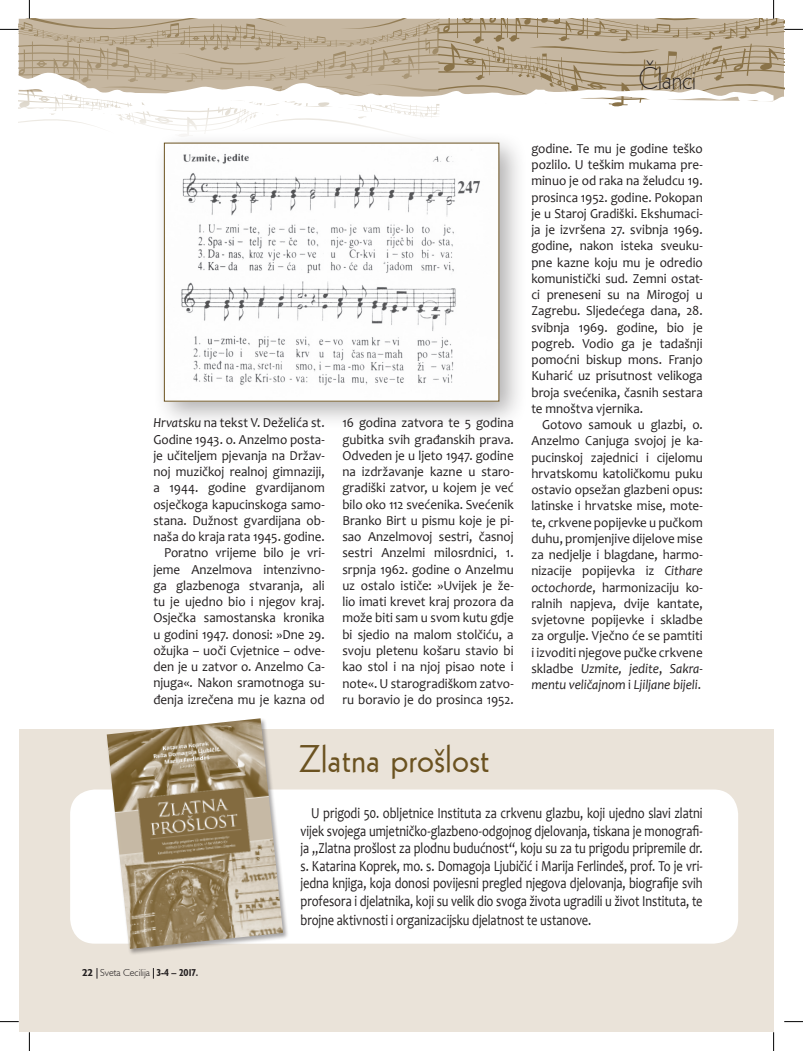
<style>
.page{position:relative;width:803px;height:1051px;background:#fff}
.page>*{position:absolute;margin:0;border:0;box-sizing:border-box;transform-origin:0 0}
.t1{font:37.5px "Geometric 231 BT Roman C";color:#6b5220}
.t2{font:30px "Geometric 231 BT Light C";letter-spacing:-.015em;color:#231f20;scale:.95 1}
.t3{font:15.25px/17.5px "Candara";letter-spacing:-.005em;color:#231f20;text-align:justify;scale:.82 1}
.t4{font:13.75px/16.2px "Candara";color:#231f20;text-align:justify;scale:.95 1}
.t5{font:300 10px "Humanist 521 BT";color:#231f20}
.s1{font-style:italic}
.s2{font-weight:700}
.s3{font-weight:700;font-stretch:condensed}
</style>
<div class="page">
<div style="left:19px;top:729px;width:754px;height:303px;background:#eae3d9"></div>
<svg style="left:19px;top:120px;width:370px;height:12px"></svg>
<div style="left:153px;top:132px;width:375px;height:298px;background:#231f20;opacity:.35"></div>
<img style="left:166px;top:145px;width:331px;height:254px">
<div style="left:70px;top:789px;width:668px;height:155px;background:#fff;border-radius:25px"></div>
<div style="left:106px;top:717px;width:183px;height:238px;background:#231f20;opacity:.4"></div>
<img style="left:107px;top:718px;width:176px;height:231px">
<svg style="left:0;top:1021px;width:19px;height:1px"></svg>
<svg style="left:784px;top:1021px;width:19px;height:1px"></svg>
<svg style="left:29px;top:1032px;width:1px;height:19px"></svg>
<svg style="left:0;top:0;width:803px;height:120px"></svg>
<svg style="left:773px;top:1032px;width:1px;height:19px"></svg>
<h2 class="t2" style="left:639px;top:60px;width:62px">Članci</h2>
<p class="t4" style="left:153px;top:415px;width:182px;text-align:right"><span class="s1">Hrvatsku</span> na tekst V. Deželića st.<br>Godine 1943. o. Anzelmo posta&shy;je učiteljem pjevanja na Držav&shy;noj muzičkoj realnoj gimnaziji, a 1944. godine gvardijanom osječkoga kapucinskoga samo&shy;stana. Dužnost gvardijana ob&shy;naša do kraja rata 1945. godine.<br>Poratno vrijeme bilo je vri&shy;jeme Anzelmova intenzivno&shy;ga glazbenoga stvaranja, ali tu je ujedno bio i njegov kraj.<br>Osječka samostanska kronika u godini 1947. donosi: »Dne 29. ožujka – uoči Cvjetnice – odve&shy;den je u zatvor o. Anzelmo Ca&shy;njuga«. Nakon sramotnoga su&shy;đenja izrečena mu je kazna od</p>
<p class="t4" style="left:342px;top:415px;width:182px">16 godina zatvora te 5 godina gubitka svih građanskih prava.<br>Odveden je u ljeto 1947. godine na izdržavanje kazne u staro&shy;gradiški zatvor, u kojem je već bilo oko 112 svećenika. Svećenik Branko Birt u pismu koje je pi&shy;sao Anzelmovoj sestri, časnoj sestri Anzelmi milosrdnici, 1. srpnja 1962. godine o Anzelmu uz ostalo ističe: »Uvijek je že&shy;lio imati krevet kraj prozora da može biti sam u svom kutu gdje bi sjedio na malom stolčiću, a svoju pletenu košaru stavio bi kao stol i na njoj pisao note i note«. U starogradiškom zatvo&shy;ru boravio je do prosinca 1952.</p>
<h1 class="t1" style="left:299px;top:734px;width:192px">Zlatna prošlost</h1>
<p class="t4" style="left:531px;top:140px;width:182px">godine. Te mu je godine teško pozlilo. U teškim mukama pre&shy;minuo je od raka na želudcu 19. prosinca 1952. godine. Pokopan je u Staroj Gradiški. Ekshumaci&shy;ja je izvršena 27. svibnja 1969. godine, nakon isteka sveuku&shy;pne kazne koju mu je odredio komunistički sud. Zemni ostat&shy;ci preneseni su na Mirogoj u Zagrebu. Sljedećega dana, 28. svibnja 1969. godine, bio je pogreb. Vodio ga je tadašnji pomoćni biskup mons. Franjo Kuharić uz prisutnost velikoga broja svećenika, časnih sestara te mnoštva vjernika.</p>
<p class="t4" style="left:531px;top:416px;width:182px;text-indent:11px">Gotovo samouk u glazbi, o.<br>Anzelmo Canjuga svojoj je ka&shy;pucinskoj zajednici i cijelomu hrvatskomu katoličkomu puku ostavio opsežan glazbeni opus: latinske i hrvatske mise, mote&shy;te, crkvene popijevke u pučkom duhu, promjenjive dijelove mise za nedjelje i blagdane, harmo&shy;nizacije popijevka iz <span class="s1">Cithare octochorde</span>, harmonizaciju ko&shy;ralnih napjeva, dvije kantate, svjetovne popijevke i skladbe za orgulje. Vječno će se pamtiti i izvoditi njegove pučke crkvene skladbe <span class="s1">Uzmite, jedite</span>, <span class="s1">Sakra&shy;mentu veličajnom</span> i <span class="s1">Ljiljane bijeli</span>.</p>
<p class="t5" style="left:82px;top:966px;width:118px"><span class="s2">22</span> Sveta Cecilija <span class="s3">3-4 – 2017.</span></p>
<p class="t3" style="left:300px;top:804px;width:492px;text-indent:11px">U prigodi 50. obljetnice Instituta za crkvenu glazbu, koji ujedno slavi zlatni vijek svojega umjetničko-glazbeno-odgojnog djelovanja, tiskana je monografi&shy;ja „Zlatna prošlost za plodnu budućnost“, koju su za tu prigodu pripremile dr. s. Katarina Koprek, mo. s. Domagoja Ljubičić i Marija Ferlindeš, prof. To je vri&shy;jedna knjiga, koja donosi povijesni pregled njegova djelovanja, biografije svih profesora i djelatnika, koji su velik dio svoga života ugradili u život Instituta, te</p>
<p class="t3" style="left:300px;top:911px;width:356px">brojne aktivnosti i organizacijsku djelatnost te ustanove.</p>
</div>
